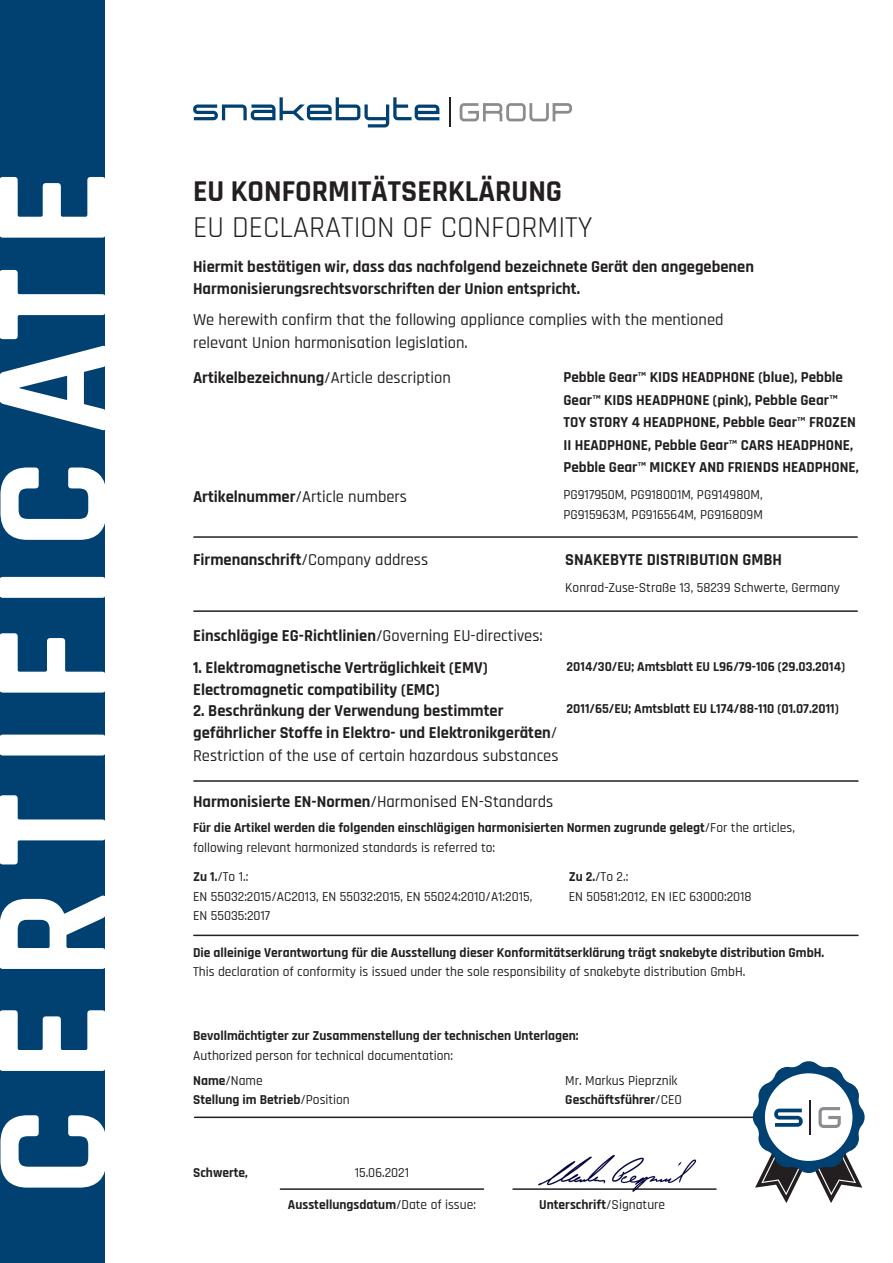
<style>
.page{position:relative;width:893px;height:1263px;background:#fff}
.page>*{position:absolute;margin:0;border:0;box-sizing:border-box;transform-origin:0 0}
.Headline{font:700 164.7px "Rajdhani";letter-spacing:.13em;color:#fff}
.Headline-2{font:30px "Rajdhani";color:#231f20}
.Headline-3{font:700 30px "Rajdhani";color:#231f20}
.Highlight{font:700 16.5px/22.5px "Rajdhani";color:#231f20}
.Highlight-2{font:500 16.5px/22.5px "Rajdhani";color:#231f20}
.Highlight-3{font:700 15px/22.5px "Rajdhani";color:#231f20}
.Copy{font:700 13.5px/19.5px "Rajdhani";color:#231f20}
.Copy-2{font:500 13.5px/19.5px "Rajdhani";color:#231f20}
.s1{font-weight:700}
.s2{font-weight:500}
</style>
<div class="page">
<div style="left:0;top:0;width:104px;height:1263px;background:#004171"></div>
<hr style="left:194px;top:536px;width:663px;height:2px;background:#231f20">
<hr style="left:194px;top:610px;width:663px;height:2px;background:#231f20">
<hr style="left:194px;top:780px;width:664px;height:2px;background:#231f20">
<hr style="left:194px;top:935px;width:664px;height:1px;background:#231f20">
<hr style="left:195px;top:1116px;width:663px;height:2px;background:#231f20">
<hr style="left:513px;top:1188px;width:203px;height:2px;background:#231f20">
<hr style="left:280px;top:1188px;width:203px;height:2px;background:#231f20">
<svg style="left:193px;top:97px;width:246px;height:30px"></svg>
<svg style="left:460px;top:103px;width:112px;height:18px"></svg>
<hr style="left:449px;top:97px;width:2px;height:30px;background:#231f20">
<svg style="left:753px;top:1061px;width:112px;height:142px"></svg>
<hr style="left:809px;top:1100px;width:2px;height:35px;background:#231f20">
<img style="left:529px;top:1155px;width:176px;height:37px">
<p class="Headline" style="left:-48px;top:1197px;width:1029px;rotate:-90deg">CERTIFICATE</p>
<p class="Headline-3" style="left:193px;top:173px;width:371px">EU KONFORMITÄTSERKLÄRUNG</p>
<p class="Headline-2" style="left:193px;top:211px;width:401px">EU DECLARATION OF CONFORMITY</p>
<p class="Highlight" style="left:193px;top:256px;width:562px">Hiermit bestätigen wir, dass das nachfolgend bezeichnete Gerät den angegebenen<br>Harmonisierungsrechtsvorschriften der Union entspricht.</p>
<p class="Highlight-2" style="left:193px;top:309px;width:532px">We herewith confirm that the following appliance complies with the mentioned relevant Union harmonisation legislation.</p>
<p class="Highlight-2" style="left:193px;top:367px;width:259px"><span class="s1">Artikelbezeichnung</span>/Article description</p>
<p class="Highlight-3" style="left:563px;top:367px;width:297px">Pebble Gear™ KIDS HEADPHONE (blue), Pebble Gear™ KIDS HEADPHONE (pink), Pebble Gear™ TOY STORY 4 HEADPHONE, Pebble Gear™ FROZEN II HEADPHONE, Pebble Gear™ CARS HEADPHONE, Pebble Gear™ MICKEY AND FRIENDS HEADPHONE,</p>
<p class="Highlight-2" style="left:193px;top:486px;width:215px"><span class="s1">Artikelnummer</span>/Article numbers</p>
<p class="Copy-2" style="left:563px;top:486px;width:201px">PG917950M, PG918001M, PG914980M,<br>PG915963M, PG916564M, PG916809M</p>
<p class="Highlight" style="left:193px;top:549px;width:237px">Firmenanschrift<span class="s2">/Company address</span></p>
<p class="Highlight" style="left:565px;top:549px;width:218px">SNAKEBYTE DISTRIBUTION GMBH</p>
<p class="Copy-2" style="left:565px;top:578px;width:276px">Konrad-Zuse-Straße 13, 58239 Schwerte, Germany</p>
<p class="Highlight" style="left:193px;top:625px;width:351px">Einschlägige EG-Richtlinien<span class="s2">/Governing EU-directives:</span></p>
<p class="Copy" style="left:567px;top:657px;width:280px">2014/30/EU; Amtsblatt EU L96/79-106 (29.03.2014)</p>
<p class="Highlight" style="left:193px;top:657px;width:296px">1. Elektromagnetische Verträglichkeit (EMV)</p>
<p class="Highlight" style="left:193px;top:679px;width:248px">Electromagnetic compatibility (EMC)</p>
<p class="Highlight" style="left:193px;top:700px;width:367px">2. Beschränkung der Verwendung bestimmter gefährlicher Stoffe in Elektro- und Elektronikgeräten<span class="s2">/<br>Restriction of the use of certain hazardous substances</span></p>
<p class="Copy" style="left:567px;top:700px;width:274px">2011/65/EU; Amtsblatt EU L174/88-110 (01.07.2011)</p>
<p class="Highlight-2" style="left:193px;top:791px;width:362px"><span class="s1">Harmonisierte EN-Normen</span>/Harmonised EN-Standards</p>
<p class="Copy" style="left:193px;top:819px;width:603px">Für die Artikel werden die folgenden einschlägigen harmonisierten Normen zugrunde gelegt<span class="s2">/For the articles, following relevant harmonized standards is referred to:</span></p>
<p class="Copy-2" style="left:193px;top:867px;width:341px"><span class="s1">Zu 1.</span>/To 1.:<br>EN 55032:2015/AC2013, EN 55032:2015, EN 55024:2010/A1:2015,<br>EN 55035:2017</p>
<p class="Copy-2" style="left:569px;top:867px;width:184px"><span class="s1">Zu 2.</span>/To 2.:<br>EN 50581:2012, EN IEC 63000:2018</p>
<p class="Copy" style="left:193px;top:943px;width:633px">Die alleinige Verantwortung für die Ausstellung dieser Konformitätserklärung trägt snakebyte distribution GmbH.<br><span class="s2">This declaration of conformity is issued under the sole responsibility of snakebyte distribution GmbH.</span></p>
<p class="Copy" style="left:193px;top:1026px;width:387px">Bevollmächtigter zur Zusammenstellung der technischen Unterlagen:</p>
<p class="Copy-2" style="left:193px;top:1046px;width:261px">Authorized person for technical documentation:</p>
<p class="Copy-2" style="left:193px;top:1071px;width:71px"><span class="s1">Name</span>/Name</p>
<p class="Copy-2" style="left:565px;top:1071px;width:114px">Mr. Markus Pieprznik</p>
<p class="Copy" style="left:193px;top:1090px;width:158px">Stellung im Betrieb<span class="s2">/Position</span></p>
<p class="Copy" style="left:565px;top:1090px;width:118px">Geschäftsführer<span class="s2">/CEO</span></p>
<p class="Copy" style="left:193px;top:1163px;width:56px">Schwerte,</p>
<p class="Copy-2" style="left:355px;top:1163px;width:56px">15.06.2021</p>
<p class="Copy" style="left:288px;top:1195px;width:190px">Ausstellungsdatum<span class="s2">/Date of issue:</span></p>
<p class="Copy" style="left:539px;top:1195px;width:128px">Unterschrift<span class="s2">/Signature</span></p>
</div>
